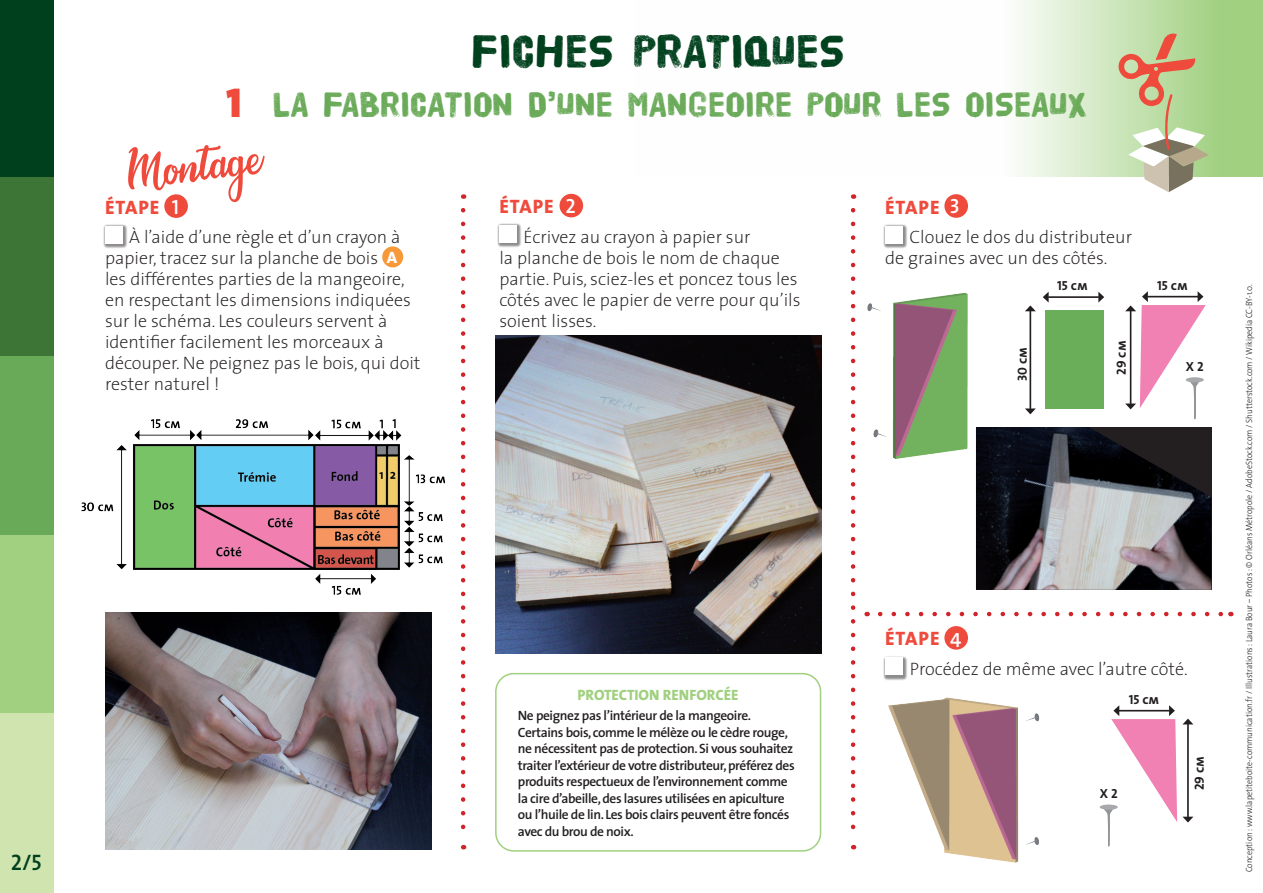
<style>
.page{position:relative;width:1263px;height:893px;background:#fff}
.page>*{position:absolute;margin:0;border:0;box-sizing:border-box;transform-origin:0 0}
.t1{font:48px "HVD Poster";color:#00401d}
.t2{font:36px "HVD Poster";color:#69aa58}
.t3{font:22.5px "The Sans Semi Bold Caps";color:#00401d}
.t4{font:19.5px "The Sans Extra Bold Caps";letter-spacing:.05em;color:#ef4b3d}
.t5{font:200 18px/21px "The Sans";color:#231f20}
.t6{font:15px "The Sans Extra Bold Caps";color:#a0d080}
.t7{font:600 13.5px/16.5px "The Sans";letter-spacing:-.03em;color:#231f20}
.t8{font:13.2px "The Sans Bold Caps";color:#231f20}
.t9{font:300 9px "The Sans";color:#231f20;scale:.9 1}
.s1{font-family:"The Sans Black Caps";font-size:42px;color:#ef4b3d}
.s2{font-family:"The Sans Semi Bold Caps";font-size:20.55px;color:#fff}
.s3{font-weight:800;font-size:16.5px;color:#fff}
</style>
<div class="page">
<svg style="left:461px;top:210px;width:4px;height:639px"></svg>
<svg style="left:850px;top:210px;width:5px;height:469px"></svg>
<svg style="left:1018px;top:0;width:244px;height:176px"></svg>
<div style="left:0;top:713px;width:54px;height:180px;background:#cfe4ae"></div>
<div style="left:0;top:534px;width:54px;height:179px;background:#a0d080"></div>
<div style="left:0;top:356px;width:54px;height:178px;background:#69aa58"></div>
<div style="left:0;top:177px;width:54px;height:179px;background:#3c7535"></div>
<div style="left:0;top:0;width:54px;height:177px;background:#00401d"></div>
<div style="left:495px;top:673px;width:326px;height:178px;border:2px solid #a0d080;border-radius:18px"></div>
<svg style="left:1117px;top:33px;width:91px;height:159px"></svg>
<div style="left:559px;top:194px;width:24px;height:23px;background:#ef4b3d;border-radius:50%"></div>
<div style="left:496px;top:223px;width:26px;height:25px;background:#231f20;opacity:.52"></div>
<div style="left:499px;top:226px;width:17px;height:17px;background:#fff"></div>
<div style="left:164px;top:194px;width:24px;height:24px;background:#ef4b3d;border-radius:50%"></div>
<div style="left:102px;top:223px;width:26px;height:26px;background:#231f20;opacity:.52"></div>
<div style="left:105px;top:226px;width:17px;height:17px;background:#fff"></div>
<div style="left:382px;top:246px;width:21px;height:21px;background:#f79839;border-radius:50%"></div>
<img style="left:105px;top:612px;width:326px;height:237px">
<img style="left:495px;top:336px;width:326px;height:317px">
<svg style="left:128px;top:145px;width:136px;height:57px"></svg>
<img style="left:81px;top:404px;width:385px;height:199px">
<div style="left:944px;top:194px;width:23px;height:24px;background:#ef4b3d;border-radius:50%"></div>
<div style="left:882px;top:223px;width:25px;height:26px;background:#231f20;opacity:.52"></div>
<div style="left:884px;top:226px;width:17px;height:17px;background:#fff"></div>
<img style="left:976px;top:427px;width:234px;height:163px">
<svg style="left:879px;top:612px;width:344px;height:4px"></svg>
<div style="left:1044px;top:310px;width:59px;height:99px;background:#6bae59"></div>
<div style="left:944px;top:626px;width:23px;height:23px;background:#ef4b3d;border-radius:50%"></div>
<div style="left:882px;top:655px;width:25px;height:25px;background:#231f20;opacity:.52"></div>
<div style="left:884px;top:658px;width:17px;height:17px;background:#fff"></div>
<img style="left:867px;top:292px;width:112px;height:179px">
<hr style="left:1029px;top:311px;width:1px;height:98px;background:#231f20">
<svg style="left:1025px;top:305px;width:10px;height:6px"></svg>
<svg style="left:1025px;top:408px;width:10px;height:6px"></svg>
<hr style="left:1047px;top:296px;width:51px;height:2px;background:#231f20">
<svg style="left:1098px;top:292px;width:5px;height:10px"></svg>
<svg style="left:1043px;top:292px;width:5px;height:10px"></svg>
<hr style="left:1186px;top:724px;width:2px;height:93px;background:#231f20">
<svg style="left:1183px;top:718px;width:10px;height:6px"></svg>
<svg style="left:1182px;top:816px;width:11px;height:6px"></svg>
<img style="left:784px;top:687px;width:256px;height:176px">
<svg style="left:1124px;top:291px;width:81px;height:256px"></svg>
<div style="left:1185px;top:377px;width:18px;height:5px;background:#a8a9ad;border-radius:50%"></div>
<svg style="left:1102px;top:705px;width:74px;height:142px"></svg>
<div style="left:1099px;top:804px;width:18px;height:5px;background:#a8a9ad;border-radius:50%"></div>
<p class="t3" style="left:11px;top:843px;width:33px">2/5</p>
<h1 class="t1" style="left:471px;top:30px;width:374px">FICHES PRATIQUES</h1>
<h2 class="t2" style="left:226px;top:88px;width:862px"><span class="s1">1</span> LA FABRICATION D’UNE MANGEOIRE POUR LES OISEAUX</h2>
<p class="t4" style="left:105px;top:191px;width:76px">ÉTAPE <span class="s2">1</span></p>
<p class="t5" style="left:105px;top:226px;width:317px;text-indent:24px">À l’aide d’une règle et d’un crayon à papier, tracez sur la planche de bois <span class="s3">A </span>les différentes parties de la mangeoire, en respectant les dimensions indiquées sur le schéma. Les couleurs servent à identifier facilement les morceaux à découper. Ne peignez pas le bois, qui doit rester naturel !</p>
<p class="t4" style="left:499px;top:190px;width:78px">ÉTAPE <span class="s2">2</span></p>
<p class="t5" style="left:499px;top:225px;width:303px;text-indent:24px">Écrivez au crayon à papier sur<br>la planche de bois le nom de chaque partie. Puis, sciez-les et poncez tous les côtés avec le papier de verre pour qu’ils soient lisses.</p>
<p class="t4" style="left:884px;top:190px;width:76px">ÉTAPE <span class="s2">3</span></p>
<p class="t5" style="left:884px;top:226px;width:248px;text-indent:24px">Clouez le dos du distributeur de graines avec un des côtés.</p>
<p class="t8" style="left:1011px;top:381px;width:35px;rotate:-90deg">30 cm</p>
<p class="t8" style="left:1056px;top:275px;width:32px">15 cm</p>
<p class="t8" style="left:1156px;top:275px;width:32px">15 cm</p>
<p class="t8" style="left:1110px;top:375px;width:36px;rotate:-90deg">29 cm</p>
<p class="t8" style="left:1185px;top:355px;width:19px">X 2</p>
<p class="t6" style="left:577px;top:682px;width:162px">PROTECTION RENFORCÉE</p>
<p class="t7" style="left:517px;top:707px;width:278px">Ne peignez pas l’intérieur de la mangeoire.<br>Certains bois, comme le mélèze ou le cèdre rouge, ne nécessitent pas de protection. Si vous souhaitez traiter l’extérieur de votre distributeur, préférez des produits respectueux de l’environnement comme la cire d’abeille, des lasures utilisées en apiculture ou l’huile de lin. Les bois clairs peuvent être foncés avec du brou de noix.</p>
<p class="t4" style="left:884px;top:622px;width:78px">ÉTAPE <span class="s2">4</span></p>
<p class="t5" style="left:909px;top:657px;width:279px">Procédez de même avec l’autre côté.</p>
<p class="t8" style="left:1128px;top:689px;width:32px">15 cm</p>
<p class="t8" style="left:1099px;top:783px;width:19px">X 2</p>
<p class="t8" style="left:1188px;top:790px;width:36px;rotate:-90deg">29 cm</p>
<p class="t9" style="left:1241px;top:872px;width:654px;rotate:-90deg">Conception : www.lapetiteboite-communication.fr / Illustrations : Laura Bour – Photos : © Orléans Métropole / AdobeStock.com / Shutterstock.com / Wikipedia CC-BY-1.0.</p>
</div>
